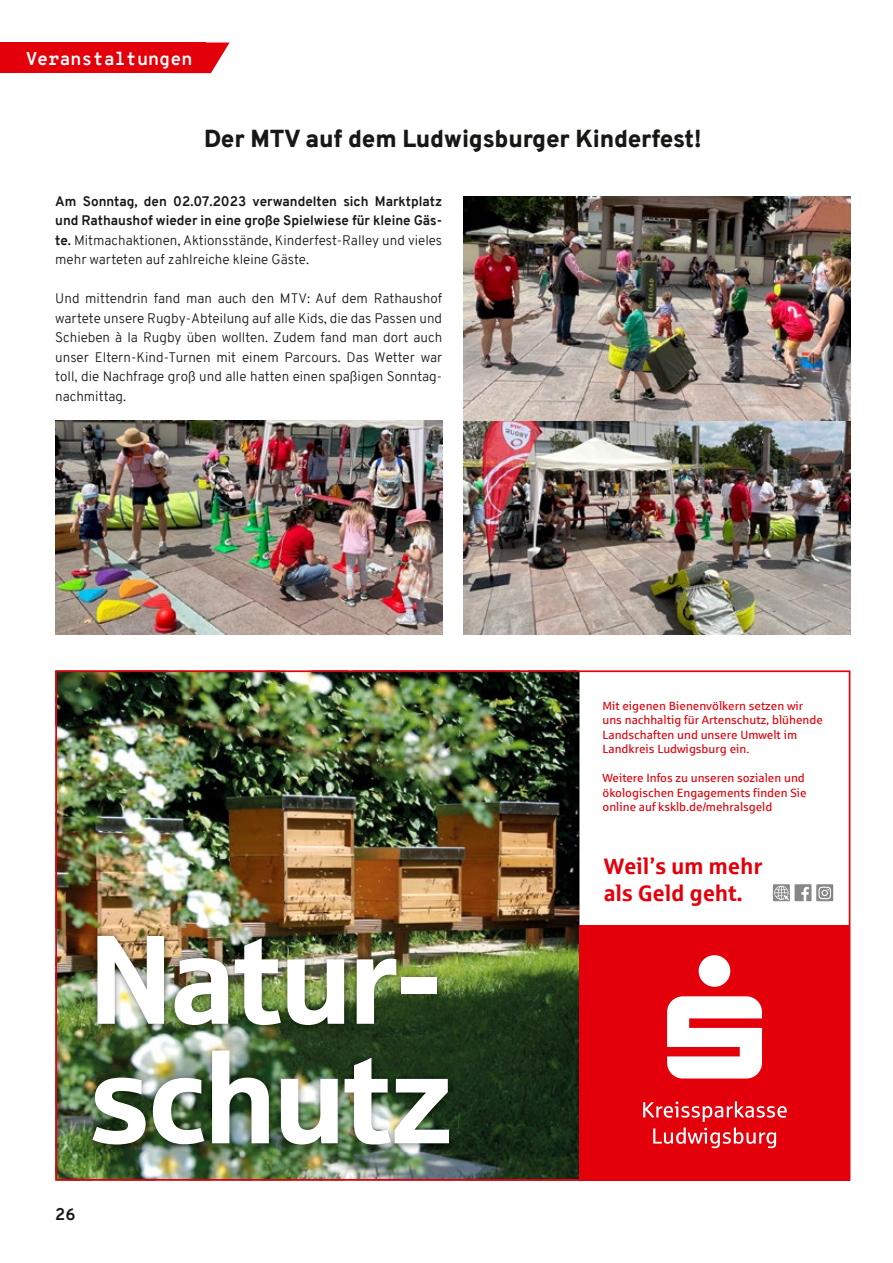
<style>
.page{position:relative;width:893px;height:1263px;background:#fff}
.page>*{position:absolute;margin:0;border:0;box-sizing:border-box;transform-origin:0 0}
.t1{font:126.3px/119.6px "Sparkasse Head";color:#fff}
.t2{font:900 24px "Overpass";letter-spacing:-.01em;color:#181716}
.t3{font:700 22.35px/26.8px "Sparkasse Rg";letter-spacing:-.01em;color:#e3000b}
.t4{font:700 18px "Overpass Mono";color:#fff}
.t5{font:700 16.5px "Overpass";color:#181716}
.t6{font:300 13.5px/19.5px "Overpass";color:#181716;text-align:justify}
.t7{font:700 13.5px/19.5px "Overpass";color:#181716;text-align:justify}
.t8{font:12px/14.5px "Sparkasse Rg";color:#e3000b}
.s1{font-weight:300}
</style>
<div class="page">
<img style="left:463px;top:196px;width:387px;height:439px">
<img style="left:55px;top:420px;width:387px;height:215px">
<img style="left:58px;top:673px;width:521px;height:505px">
<div style="left:579px;top:925px;width:271px;height:256px;background:#e3000b"></div>
<svg style="left:643px;top:1101px;width:144px;height:47px"></svg>
<svg style="left:667px;top:955px;width:95px;height:123px"></svg>
<div style="left:773px;top:884px;width:17px;height:17px;background:#868786"></div>
<svg style="left:774px;top:884px;width:37px;height:17px"></svg>
<svg style="left:816px;top:884px;width:17px;height:17px"></svg>
<svg style="left:818px;top:887px;width:13px;height:12px"></svg>
<img style="left:85px;top:928px;width:372px;height:224px">
<svg style="left:206px;top:43px;width:24px;height:30px"></svg>
<div style="left:0;top:43px;width:206px;height:30px;background:#e3000b"></div>
<h3 class="t4" style="left:26px;top:45px;width:168px">Veranstaltungen</h3>
<h2 class="t2" style="left:204px;top:122px;width:499px">Der MTV auf dem Ludwigsburger Kinderfest!</h2>
<p class="t7" style="left:55px;top:191px;width:388px">Am Sonntag, den 02.07.2023 verwandelten sich Marktplatz und Rathaushof wieder in eine große Spielwiese für kleine Gäs&shy;te. <span class="s1">Mitmachaktionen, Aktionsstände, Kinderfest-Ralley und vieles mehr warteten auf zahlreiche kleine Gäste.</span></p>
<p class="t6" style="left:55px;top:289px;width:388px">Und mittendrin fand man auch den MTV: Auf dem Rathaushof wartete unsere Rugby-Abteilung auf alle Kids, die das Passen und Schieben à la Rugby üben wollten. Zudem fand man dort auch unser Eltern-Kind-Turnen mit einem Parcours. Das Wetter war toll, die Nachfrage groß und alle hatten einen spaßigen Sonntag&shy;nachmittag.</p>
<h1 class="t1" style="left:89px;top:915px;width:364px">Natur&shy;schutz</h1>
<p class="t5" style="left:55px;top:1202px;width:22px">26</p>
<p class="t8" style="left:602px;top:698px;width:222px">Mit eigenen Bienenvölkern setzen wir uns nachhaltig für Artenschutz, blühende Landschaften und unsere Umwelt im Landkreis Ludwigsburg ein.</p>
<p class="t8" style="left:602px;top:770px;width:206px">Weitere Infos zu unseren sozialen und ökologischen Engagements finden Sie online auf ksklb.de/mehralsgeld</p>
<h3 class="t3" style="left:604px;top:852px;width:160px">Weil’s um mehr als Geld geht.</h3>
</div>
